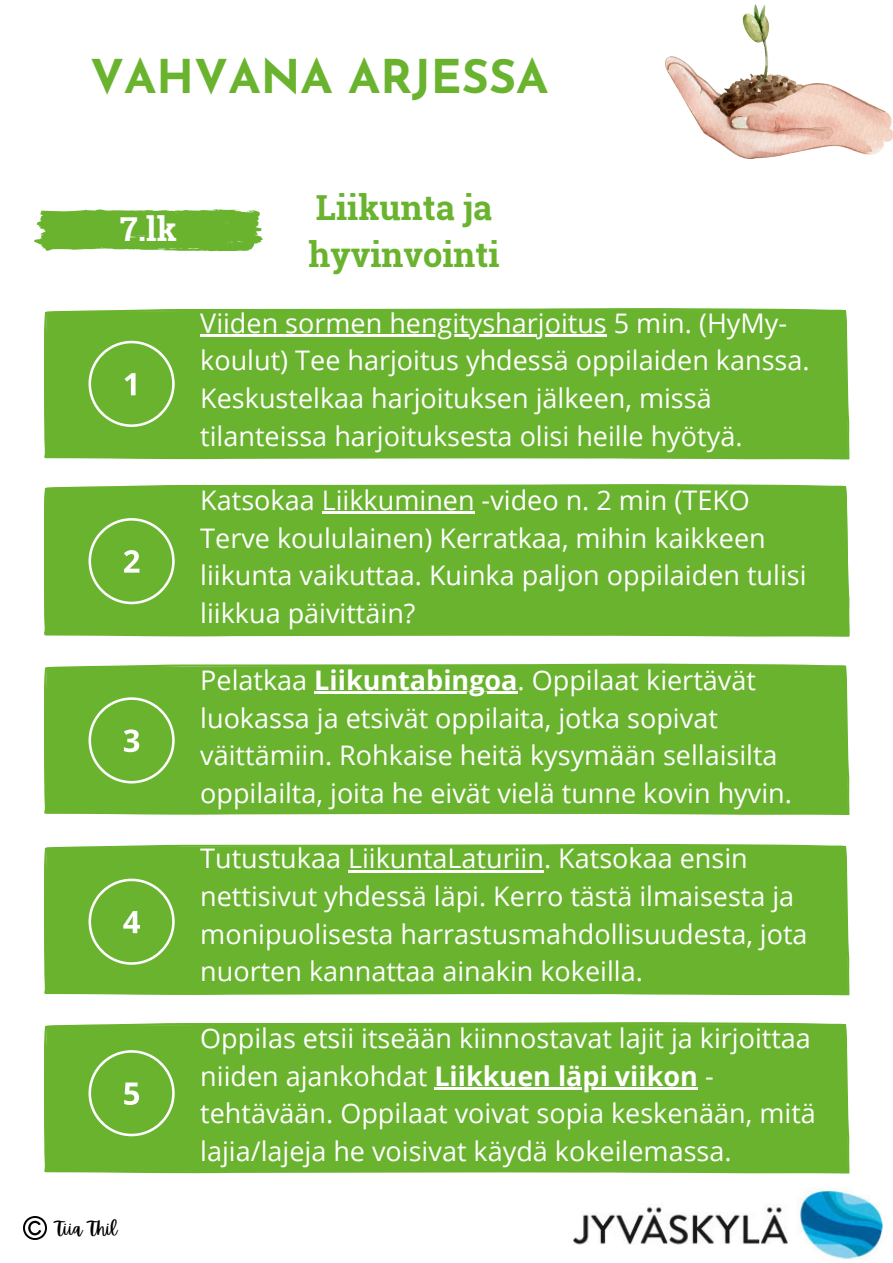
<style>
.page{position:relative;width:893px;height:1263px;background:#fff}
.page>*{position:absolute;margin:0;border:0;box-sizing:border-box;transform-origin:0 0}
.t1{font:700 46.5px "Josefin Sans";color:#69b32e}
.t2{font:700 34.5px/47.8px "Roboto Slab";color:#69b32e}
.t3{font:700 33px "Roboto Slab";color:#fff}
.t4{font:27px/37.7px "Open Sans";color:#fff}
.t5{font:18px "Apricots";color:#000}
.s1{font-weight:700}
</style>
<div class="page">
<div style="left:44px;top:664px;width:805px;height:151px;background:#69b32e"></div>
<div style="left:44px;top:844px;width:805px;height:151px;background:#69b32e"></div>
<div style="left:44px;top:485px;width:805px;height:152px;background:#69b32e"></div>
<div style="left:44px;top:308px;width:805px;height:151px;background:#69b32e"></div>
<svg style="left:88px;top:341px;width:87px;height:86px;background:#79bb44"></svg>
<svg style="left:88px;top:518px;width:87px;height:86px;background:#7abb45"></svg>
<svg style="left:88px;top:697px;width:87px;height:86px;background:#7abb45"></svg>
<svg style="left:88px;top:879px;width:87px;height:86px;background:#7abb45"></svg>
<svg style="left:34px;top:209px;width:229px;height:42px;background:#79bb45"></svg>
<div style="left:44px;top:1022px;width:805px;height:151px;background:#69b32e"></div>
<svg style="left:88px;top:1050px;width:87px;height:86px;background:#7abb46"></svg>
<img style="left:665px;top:5px;width:228px;height:153px">
<hr style="left:322px;top:512px;width:152px;height:2px;background:#fff">
<hr style="left:314px;top:692px;width:203px;height:2px;background:#fff">
<hr style="left:348px;top:870px;width:196px;height:2px;background:#fff">
<hr style="left:200px;top:334px;width:407px;height:2px;background:#fff">
<hr style="left:434px;top:1087px;width:264px;height:2px;background:#fff">
<img style="left:574px;top:1187px;width:308px;height:74px">
<img style="left:24px;top:1216px;width:23px;height:23px">
<p class="t1" style="left:90px;top:58px;width:460px">VAHVANA ARJESSA</p>
<p class="t3" style="left:120px;top:206px;width:58px">7.lk</p>
<h3 class="t5" style="left:55px;top:1218px;width:63px">Tiia Thil</h3>
<h3 class="t2" style="left:308px;top:182px;width:193px">Liikunta ja hyvinvointi</h3>
<p class="t4" style="left:200px;top:303px;width:611px">Viiden sormen hengitysharjoitus 5 min. (HyMy&shy;koulut) Tee harjoitus yhdessä oppilaiden kanssa.<br>Keskustelkaa harjoituksen jälkeen, missä tilanteissa harjoituksesta olisi heille hyötyä.</p>
<h2 class="t4" style="left:200px;top:481px;width:608px">Katsokaa Liikkuminen -video n. 2 min (TEKO Terve koululainen) Kerratkaa, mihin kaikkeen liikunta vaikuttaa. Kuinka paljon oppilaiden tulisi liikkua päivittäin?</h2>
<p class="t4" style="left:200px;top:661px;width:557px">Pelatkaa <span class="s1">Liikuntabingoa</span>. Oppilaat kiertävät</p>
<h2 class="t4" style="left:200px;top:698px;width:593px">luokassa ja etsivät oppilaita, jotka sopivat väittämiin. Rohkaise heitä kysymään sellaisilta oppilailta, joita he eivät vielä tunne kovin hyvin.</h2>
<h3 class="t4" style="left:200px;top:839px;width:609px">Tutustukaa LiikuntaLaturiin. Katsokaa ensin nettisivut yhdessä läpi. Kerro tästä ilmaisesta ja monipuolisesta harrastusmahdollisuudesta, jota nuorten kannattaa ainakin kokeilla.</h3>
<p class="t4" style="left:200px;top:1018px;width:612px">Oppilas etsii itseään kiinnostavat lajit ja kirjoittaa niiden ajankohdat <span class="s1">Liikkuen läpi viikon</span> -</p>
<h3 class="t4" style="left:200px;top:1094px;width:617px">tehtävään. Oppilaat voivat sopia keskenään, mitä lajia/lajeja he voisivat käydä kokeilemassa.</h3>
</div>
